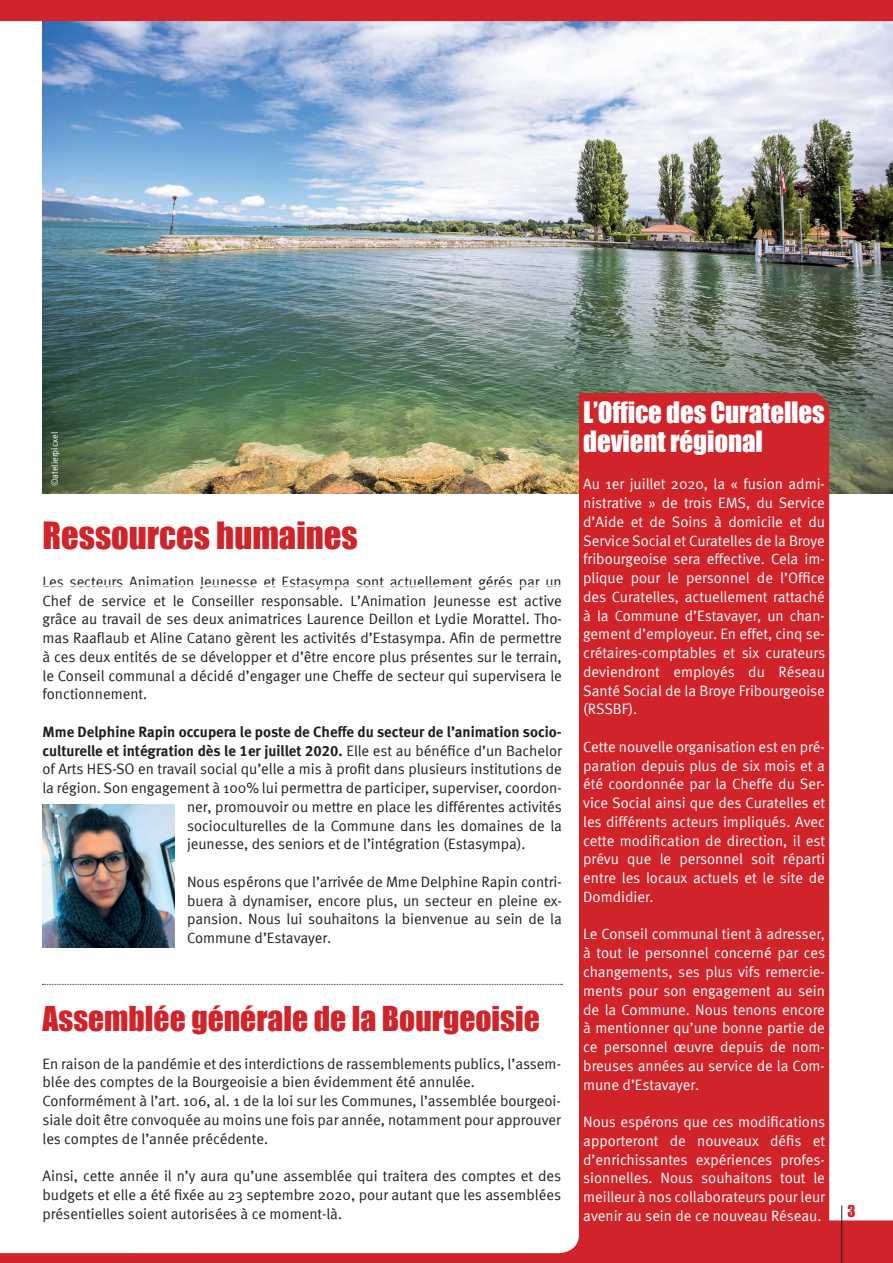
<style>
.page{position:relative;width:893px;height:1263px;background:#fff}
.page>*{position:absolute;margin:0;border:0;box-sizing:border-box;transform-origin:0 0}
.t1{font:34.5px "Impact";color:#d1232a}
.t2{font:31.5px "Impact";color:#d1232a}
.t3{font:27px/28.5px "Impact";letter-spacing:-.005em;color:#fff}
.t4{font:15px/18.8px "Meta Normal";color:#231f20;text-align:justify}
.t5{font:15px/18.8px "Meta Normal";color:#fff;text-align:justify}
.t6{font:15px/18.8px "Meta Bold LF";color:#231f20}
.t7{font:15px "Impact";color:#d1232a}
.t8{font:9px "Meta Normal";color:#fff}
.s1{font-family:"Meta Normal"}
</style>
<div class="page">
<img style="left:43px;top:70px;width:850px;height:423px">
<svg style="left:0;top:0;width:893px;height:70px"></svg>
<svg style="left:0;top:1220px;width:893px;height:43px"></svg>
<hr style="left:841px;top:1205px;width:1px;height:58px;background:#231f20">
<img style="left:43px;top:804px;width:131px;height:143px">
<svg style="left:43px;top:984px;width:519px;height:1px"></svg>
<div style="left:579px;top:393px;width:250px;height:854px;background:#d1232a;border-radius:18px"></div>
<p class="t8" style="left:50px;top:486px;width:56px;rotate:-90deg">©atelierpicxel</p>
<h1 class="t1" style="left:43px;top:509px;width:317px">Ressources humaines</h1>
<p class="t4" style="left:43px;top:572px;width:521px">Les secteurs Animation Jeunesse et Estasympa sont actuellement gérés par un Chef de service et le Conseiller responsable. L’Animation Jeunesse est active grâce au travail de ses deux animatrices Laurence Deillon et Lydie Morattel. Tho&shy;mas Raaflaub et Aline Catano gèrent les activités d’Estasympa. Afin de permettre à ces deux entités de se développer et d’être encore plus présentes sur le terrain, le Conseil communal a décidé d’engager une Cheffe de secteur qui supervisera le fonctionnement.</p>
<p class="t6" style="left:43px;top:722px;width:521px">Mme Delphine Rapin occupera le poste de Cheffe du secteur de l’animation socio&shy;culturelle et intégration dès le 1er juillet 2020. <span class="s1">Elle est au bénéfice d’un Bachelor</span></p>
<p class="t4" style="left:43px;top:759px;width:521px">of Arts HES-SO en travail social qu’elle a mis à profit dans plusieurs institutions de</p>
<p class="t4" style="left:43px;top:778px;width:521px">la région. Son engagement à 100% lui permettra de participer, superviser, coordon-</p>
<p class="t4" style="left:187px;top:797px;width:376px">ner, promouvoir ou mettre en place les différentes activités</p>
<p class="t4" style="left:187px;top:816px;width:376px">socioculturelles de la Commune dans les domaines de la</p>
<p class="t4" style="left:187px;top:834px;width:340px">jeunesse, des seniors et de l’intégration (Estasympa).</p>
<p class="t4" style="left:187px;top:872px;width:376px">Nous espérons que l’arrivée de Mme Delphine Rapin contri&shy;buera à dynamiser, encore plus, un secteur en pleine ex&shy;pansion. Nous lui souhaitons la bienvenue au sein de la Commune d’Estavayer.</p>
<h2 class="t2" style="left:43px;top:994px;width:499px">Assemblée générale de la Bourgeoisie</h2>
<p class="t4" style="left:43px;top:1054px;width:520px;text-align:left">En raison de la pandémie et des interdictions de rassemblements publics, l’assem&shy;blée des comptes de la Bourgeoisie a bien évidemment été annulée.<br>Conformément à l’art. 106, al. 1 de la loi sur les Communes, l’assemblée bourgeoi&shy;siale doit être convoquée au moins une fois par année, notamment pour approuver les comptes de l’année précédente.</p>
<p class="t4" style="left:43px;top:1166px;width:520px">Ainsi, cette année il n’y aura qu’une assemblée qui traitera des comptes et des budgets et elle a été fixée au 23 septembre 2020, pour autant que les assemblées présentielles soient autorisées à ce moment-là.</p>
<h3 class="t3" style="left:583px;top:398px;width:243px">L’Office des Curatelles devient régional</h3>
<p class="t5" style="left:583px;top:475px;width:243px">Au 1er juillet 2020, la « fusion admi&shy;nistrative » de trois EMS, du Service d’Aide et de Soins à domicile et du Service Social et Curatelles de la Broye fribourgeoise sera effective. Cela im&shy;plique pour le personnel de l’Office des Curatelles, actuellement rattaché à la Commune d’Estavayer, un chan&shy;gement d’employeur. En effet, cinq se&shy;crétaires-comptables et six curateurs deviendront employés du Réseau Santé Social de la Broye Fribourgeoise (RSSBF).</p>
<p class="t5" style="left:583px;top:737px;width:243px">Cette nouvelle organisation est en pré&shy;paration depuis plus de six mois et a été coordonnée par la Cheffe du Ser&shy;vice Social ainsi que des Curatelles et les différents acteurs impliqués. Avec cette modification de direction, il est prévu que le personnel soit réparti entre les locaux actuels et le site de Domdidier.</p>
<p class="t5" style="left:583px;top:925px;width:243px">Le Conseil communal tient à adresser, à tout le personnel concerné par ces changements, ses plus vifs remercie&shy;ments pour son engagement au sein de la Commune. Nous tenons encore à mentionner qu’une bonne partie de ce personnel œuvre depuis de nom&shy;breuses années au service de la Com&shy;mune d’Estavayer.</p>
<p class="t5" style="left:583px;top:1112px;width:243px">Nous espérons que ces modifications apporteront de nouveaux défis et d’enrichissantes expériences profes&shy;sionnelles. Nous souhaitons tout le meilleur à nos collaborateurs pour leur avenir au sein de ce nouveau Réseau.</p>
<p class="t7" style="left:847px;top:1200px;width:9px">3</p>
</div>
